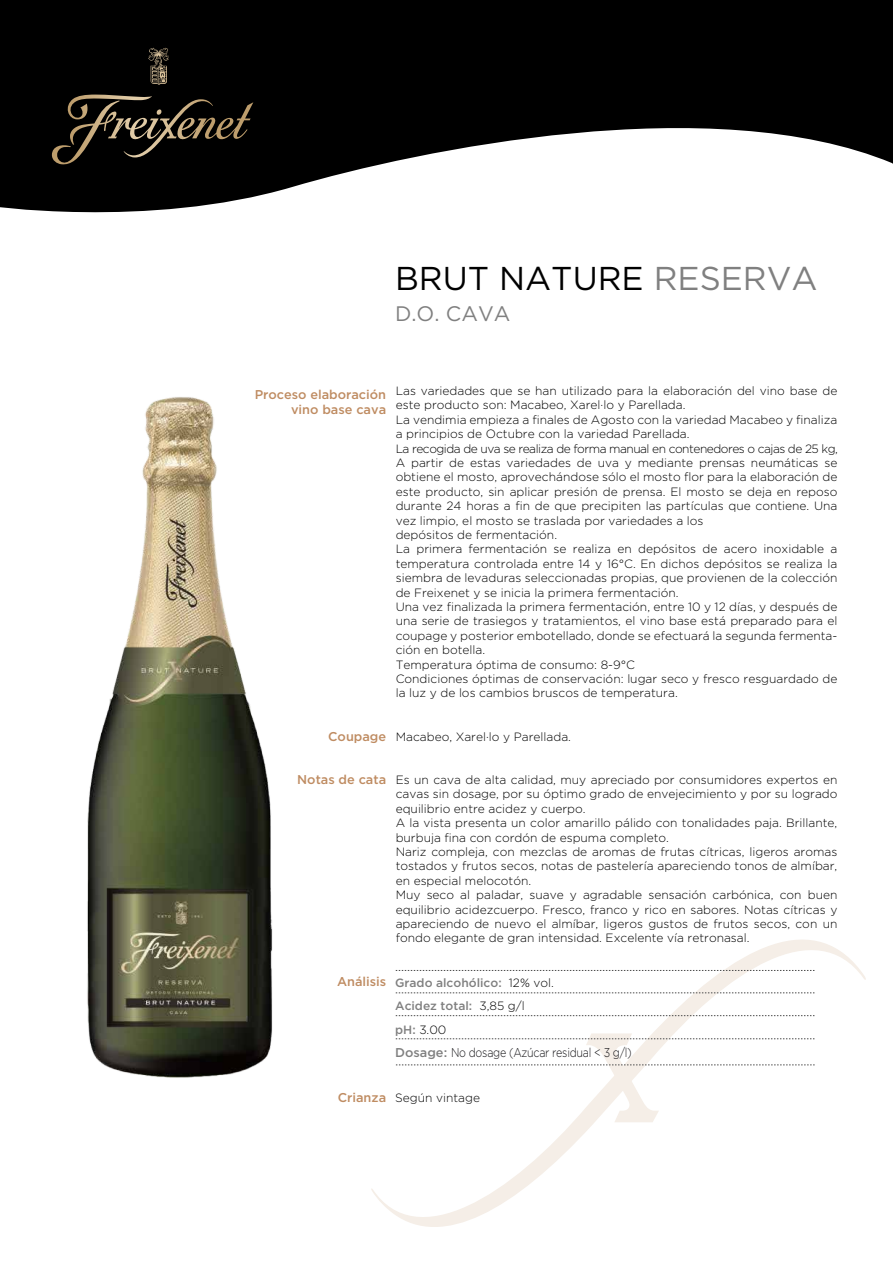
<style>
.page{position:relative;width:893px;height:1262px;background:#fff}
.page>*{position:absolute;margin:0;border:0;box-sizing:border-box;transform-origin:0 0}
.t1{font:33px "Gotham";color:#000}
.t2{font:21px "Gotham";color:#808080}
.t3{font:500 12.75px/15.3px "Gotham";color:#bf8c62;text-align:right}
.t4{font:300 12.75px "Gotham";letter-spacing:-.025em;color:#19181b;scale:.84 1}
.t5{font:300 12px/14.4px "Gotham";color:#000}
.t6{font:500 12px/23.2px "Gotham";color:#808080}
.s1{color:#808080}
.s2{font-size:12.75px;color:#bf8c62}
.s3{font-weight:300;color:#000}
.s4{font-weight:500;color:#808080}
</style>
<div class="page">
<svg style="left:371px;top:939px;width:495px;height:288px"></svg>
<img style="left:87px;top:397px;width:186px;height:681px">
<svg style="left:396px;top:970px;width:419px;height:1px"></svg>
<svg style="left:396px;top:992px;width:419px;height:1px"></svg>
<svg style="left:396px;top:1015px;width:419px;height:1px"></svg>
<svg style="left:396px;top:1033px;width:419px;height:89px"></svg>
<svg style="left:0;top:0;width:892px;height:213px;fill:#000"></svg>
<svg style="left:52px;top:95px;width:201px;height:73px;background:#231e16"></svg>
<svg style="left:148px;top:47px;width:21px;height:38px"></svg>
<h1 class="t1" style="left:395px;top:260px;width:424px">BRUT NATURE <span class="s1">RESERVA</span></h1>
<h2 class="t2" style="left:395px;top:302px;width:117px">D.O. CAVA</h2>
<p class="t3" style="left:255px;top:386px;width:133px">Proceso elaboración vino base cava</p>
<p class="t3" style="left:328px;top:728px;width:59px">Coupage</p>
<p class="t3" style="left:297px;top:771px;width:90px">Notas de cata</p>
<p class="t5" style="left:395px;top:383px;width:443px">Las variedades que se han utilizado para la elaboración del vino base de este producto son: Macabeo, Xarel·lo y Parellada.<br>La vendimia empieza a finales de Agosto con la variedad Macabeo y finaliza a principios de Octubre con la variedad Parellada.<br>La recogida de uva se realiza de forma manual en contenedores o cajas de 25 kg, A partir de estas variedades de uva y mediante prensas neumáticas se obtiene el mosto, aprovechándose sólo el mosto flor para la elaboración de este producto, sin aplicar presión de prensa. El mosto se deja en reposo durante 24 horas a fin de que precipiten las partículas que contiene. Una vez limpio, el mosto se traslada por variedades a los<br>depósitos de fermentación.<br>La primera fermentación se realiza en depósitos de acero inoxidable a temperatura controlada entre 14 y 16°C. En dichos depósitos se realiza la siembra de levaduras seleccionadas propias, que provienen de la colección de Freixenet y se inicia la primera fermentación.<br>Una vez finalizada la primera fermentación, entre 10 y 12 días, y después de una serie de trasiegos y tratamientos, el vino base está preparado para el coupage y posterior embotellado, donde se efectuará la segunda fermenta&shy;ción en botella.<br>Temperatura óptima de consumo: 8-9°C<br>Condiciones óptimas de conservación: lugar seco y fresco resguardado de la luz y de los cambios bruscos de temperatura.</p>
<p class="t5" style="left:395px;top:729px;width:177px">Macabeo, Xarel·lo y Parellada.</p>
<p class="t5" style="left:395px;top:772px;width:443px">Es un cava de alta calidad, muy apreciado por consumidores expertos en cavas sin dosage, por su óptimo grado de envejecimiento y por su logrado equilibrio entre acidez y cuerpo.<br>A la vista presenta un color amarillo pálido con tonalidades paja. Brillante, burbuja fina con cordón de espuma completo.<br>Nariz compleja, con mezclas de aromas de frutas cítricas, ligeros aromas tostados y frutos secos, notas de pastelería apareciendo tonos de almíbar, en especial melocotón.<br>Muy seco al paladar, suave y agradable sensación carbónica, con buen equilibrio acidezcuerpo. Fresco, franco y rico en sabores. Notas cítricas y apareciendo de nuevo el almíbar, ligeros gustos de frutos secos, con un fondo elegante de gran intensidad. Excelente vía retronasal.</p>
<p class="t6" style="left:395px;top:971px;width:160px;text-indent:-58px"><span class="s2">Análisis</span> Grado alcohólico: <span class="s3">12% vol.<br></span>Acidez total: <span class="s3">3,85 g/l<br></span>pH: <span class="s3">3.00</span></p>
<p class="t4" style="left:395px;top:1045px;width:283px"><span class="s4">Dosage:</span> No dosage (Azúcar residual &lt; 3 g/l)</p>
<p class="t5" style="left:395px;top:1090px;width:86px">Según vintage</p>
<p class="t3" style="left:338px;top:1089px;width:50px">Crianza</p>
</div>
